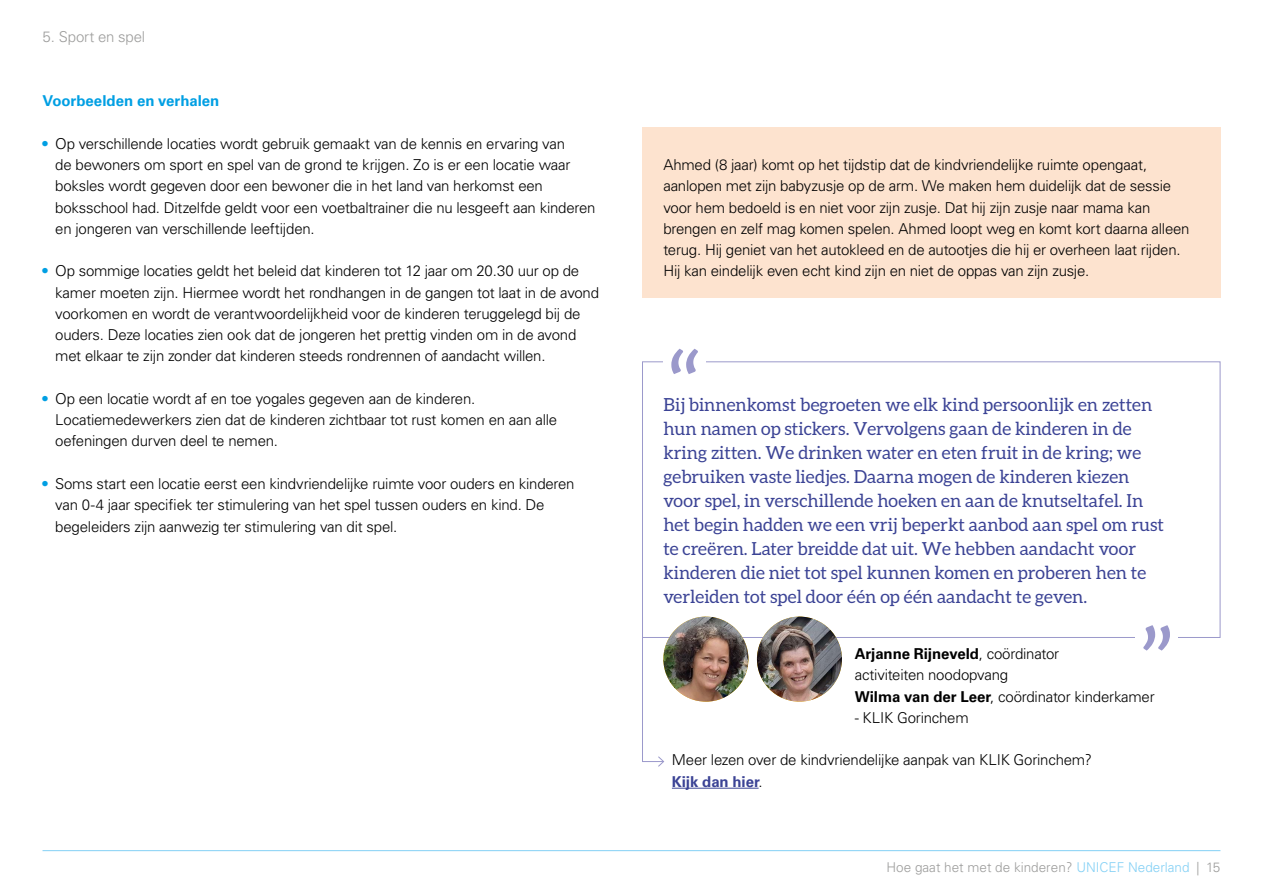
<style>
.page{position:relative;width:1263px;height:893px;background:#fff}
.page>*{position:absolute;margin:0;border:0;box-sizing:border-box;transform-origin:0 0}
.t1{font:18px/24px "Aleo";color:#3b4395}
.t2{font:300 15px/21.3px "Univers LT Pro 45";letter-spacing:-.015em;color:#000}
.t3{font:700 15px "Univers LT Pro 65";letter-spacing:-.005em;color:#000}
.t4{font:700 15px "Univers LT Pro 65";color:#009fe3}
.t5{font:300 15px "Univers LT Pro 45";letter-spacing:-.01em;color:#9d9d9c}
.t6{font:700 15px "Univers LT Pro 65";color:#3b4395}
.t7{font:300 13.5px "Univers LT Pro 45";color:#9d9d9c}
.s1{font-family:"Univers LT Pro 65";font-weight:700;color:#009fe3}
.s2{font-family:"Univers LT Pro 45";font-weight:300}
.s3{font-family:"Univers LT Pro 65";font-weight:700}
.s4{font-family:"Univers LT Pro 45";font-weight:300;color:#000}
.s5{color:#83d0f5}
</style>
<div class="page">
<div style="left:642px;top:128px;width:578px;height:170px;background:#fde3cf"></div>
<svg style="left:671px;top:349px;width:27px;height:25px"></svg>
<svg style="left:1143px;top:625px;width:27px;height:26px"></svg>
<svg style="left:642px;top:616px;width:23px;height:151px"></svg>
<hr style="left:43px;top:850px;width:1177px;height:1px;background:#83d0f5">
<hr style="left:672px;top:788px;width:86px;height:1px;background:#3b4395">
<img style="left:663px;top:617px;width:85px;height:85px;border-radius:43px">
<img style="left:757px;top:617px;width:85px;height:85px;border-radius:43px">
<p class="t5" style="left:43px;top:28px;width:104px">5. Sport en spel</p>
<p class="t4" style="left:43px;top:92px;width:178px">Voorbeelden en verhalen</p>
<p class="t2" style="left:55px;top:133px;width:542px;text-indent:-13px"><span class="s1">•</span> Op verschillende locaties wordt gebruik gemaakt van de kennis en ervaring van<br>de bewoners om sport en spel van de grond te krijgen. Zo is er een locatie waar boksles wordt gegeven door een bewoner die in het land van herkomst een boksschool had. Ditzelfde geldt voor een voetbaltrainer die nu lesgeeft aan kinderen en jongeren van verschillende leeftijden.</p>
<p class="t2" style="left:55px;top:260px;width:545px;text-indent:-13px"><span class="s1">•</span> Op sommige locaties geldt het beleid dat kinderen tot 12 jaar om 20.30 uur op de kamer moeten zijn. Hiermee wordt het rondhangen in de gangen tot laat in de avond voorkomen en wordt de verantwoordelijkheid voor de kinderen teruggelegd bij de ouders. Deze locaties zien ook dat de jongeren het prettig vinden om in de avond met elkaar te zijn zonder dat kinderen steeds rondrennen of aandacht willen.</p>
<p class="t2" style="left:55px;top:388px;width:503px;text-indent:-13px"><span class="s1">•</span> Op een locatie wordt af en toe yogales gegeven aan de kinderen.<br>Locatiemedewerkers zien dat de kinderen zichtbaar tot rust komen en aan alle oefeningen durven deel te nemen.</p>
<p class="t2" style="left:55px;top:473px;width:521px;text-indent:-13px"><span class="s1">•</span> Soms start een locatie eerst een kindvriendelijke ruimte voor ouders en kinderen van 0-4 jaar specifiek ter stimulering van het spel tussen ouders en kind. De begeleiders zijn aanwezig ter stimulering van dit spel.</p>
<p class="t2" style="left:663px;top:154px;width:528px">Ahmed (8 jaar) komt op het tijdstip dat de kindvriendelijke ruimte opengaat, aanlopen met zijn babyzusje op de arm. We maken hem duidelijk dat de sessie voor hem bedoeld is en niet voor zijn zusje. Dat hij zijn zusje naar mama kan brengen en zelf mag komen spelen. Ahmed loopt weg en komt kort daarna alleen terug. Hij geniet van het autokleed en de autootjes die hij er overheen laat rijden.<br>Hij kan eindelijk even echt kind zijn en niet de oppas van zijn zusje.</p>
<p class="t1" style="left:663px;top:392px;width:502px">Bij binnenkomst begroeten we elk kind persoonlijk en zetten hun namen op stickers. Vervolgens gaan de kinderen in de kring zitten. We drinken water en eten fruit in de kring; we gebruiken vaste liedjes. Daarna mogen de kinderen kiezen voor spel, in verschillende hoeken en aan de knutseltafel. In het begin hadden we een vrij beperkt aanbod aan spel om rust te creëren. Later breidde dat uit. We hebben aandacht voor kinderen die niet tot spel kunnen komen en proberen hen te verleiden tot spel door één op één aandacht te geven.</p>
<p class="t3" style="left:855px;top:645px;width:206px">Arjanne Rijneveld<span class="s2">, coördinator</span></p>
<p class="t2" style="left:855px;top:664px;width:301px">activiteiten noodopvang<br><span class="s3">Wilma van der Leer</span>, coördinator kinderkamer</p>
<p class="t2" style="left:855px;top:707px;width:115px">- KLIK Gorinchem</p>
<p class="t2" style="left:672px;top:749px;width:421px">Meer lezen over de kindvriendelijke aanpak van KLIK Gorinchem?</p>
<p class="t6" style="left:672px;top:772px;width:92px">Kijk dan hier<span class="s4">.</span></p>
<p class="t7" style="left:886px;top:859px;width:335px">Hoe gaat het met de kinderen? <span class="s5">UNICEF Nederland</span> | 15</p>
</div>
